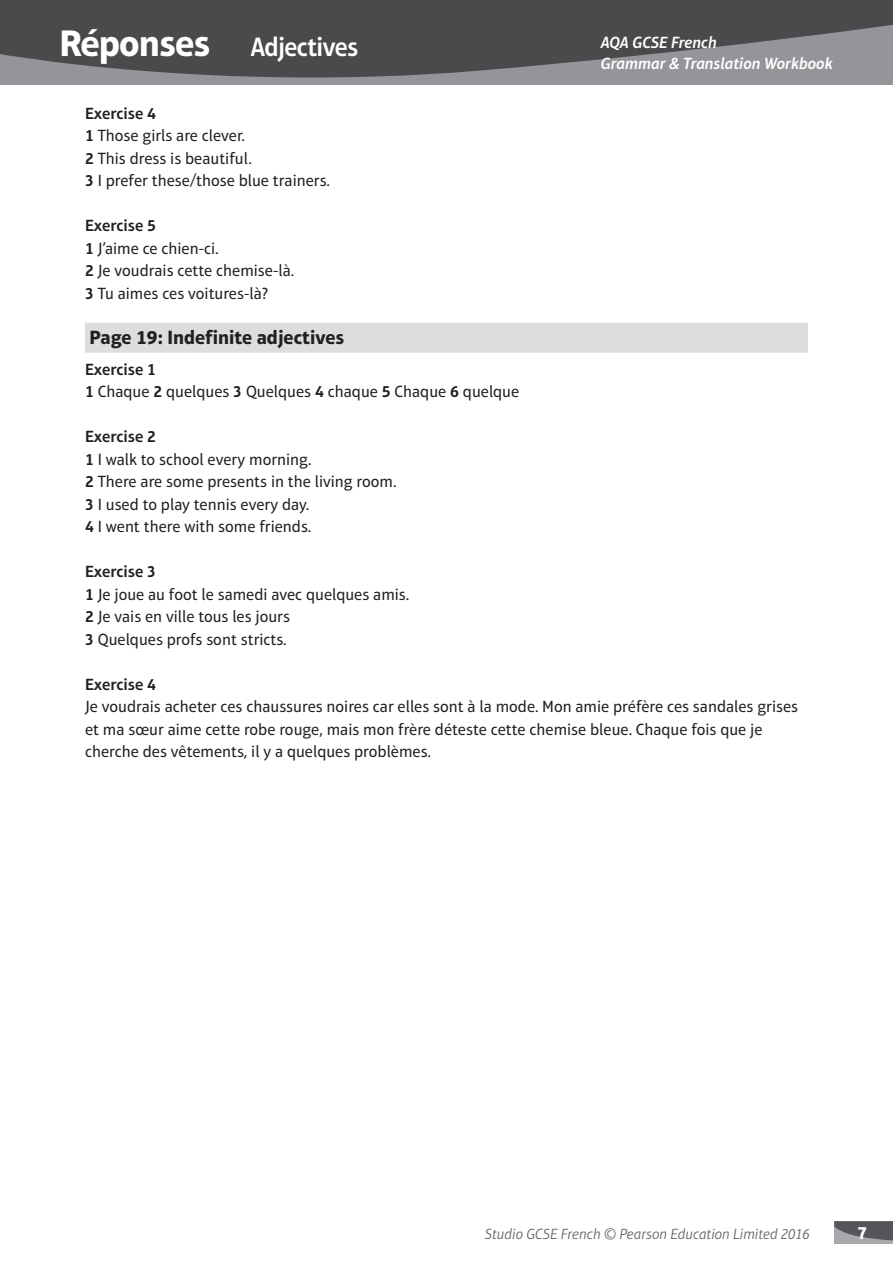
<style>
.page{position:relative;width:893px;height:1263px;background:#fff}
.page>*{position:absolute;margin:0;border:0;box-sizing:border-box;transform-origin:0 0}
.t1{font:600 27px "Aptifer Sans LT Pro";letter-spacing:-.025em;color:#fff;scale:.95 1}
.t2{font:700 19.5px "Aptifer Sans LT Pro";color:#231f20}
.t3{font:700 18px "Aptifer Sans LT Pro";color:#fff}
.t4{font:16.5px/22.5px "Aptifer Sans LT Pro";color:#231f20}
.t5{font:italic 600 16.5px/21px "Aptifer Sans LT Pro";color:#fff}
.t6{font:600 16.5px "Aptifer Sans LT Pro";color:#231f20}
.t7{font:italic 300 15px "Aptifer Sans LT Pro";color:#636366}
.s1{font-weight:700;font-size:37.5px}
.s2{font-weight:600}
</style>
<div class="page">
<svg style="left:0;top:0;width:893px;height:84px;fill:#494a4c"></svg>
<div style="left:834px;top:1221px;width:59px;height:22px;background:#a8a9ad"></div>
<svg style="left:834px;top:1221px;width:59px;height:20px"></svg>
<div style="left:85px;top:323px;width:723px;height:30px;background:#dcdddf"></div>
<h1 class="t1" style="left:60px;top:31px;width:316px"><span class="s1">Réponses</span> Adjectives</h1>
<p class="t5" style="left:601px;top:32px;width:233px">AQA GCSE French<br>Grammar &amp; Translation Workbook</p>
<p class="t4" style="left:85px;top:102px;width:246px"><span class="s2">Exercise 4<br>1</span> Those girls are clever.<br><span class="s2">2</span> This dress is beautiful.<br><span class="s2">3</span> I prefer these/those blue trainers.</p>
<p class="t4" style="left:85px;top:214px;width:211px"><span class="s2">Exercise 5<br>1</span> J’aime ce chien-ci.<br><span class="s2">2</span> Je voudrais cette chemise-là.<br><span class="s2">3</span> Tu aimes ces voitures-là?</p>
<p class="t2" style="left:89px;top:325px;width:256px">Page 19: Indefinite adjectives</p>
<p class="t4" style="left:85px;top:358px;width:436px"><span class="s2">Exercise 1<br>1</span> Chaque <span class="s2">2</span> quelques <span class="s2">3</span> Quelques <span class="s2">4</span> chaque <span class="s2">5</span> Chaque <span class="s2">6</span> quelque</p>
<p class="t4" style="left:85px;top:425px;width:313px"><span class="s2">Exercise 2<br>1</span> I walk to school every morning.<br><span class="s2">2</span> There are some presents in the living room.<br><span class="s2">3</span> I used to play tennis every day.<br><span class="s2">4</span> I went there with some friends.</p>
<p class="t4" style="left:85px;top:560px;width:326px"><span class="s2">Exercise 3<br>1</span> Je joue au foot le samedi avec quelques amis.<br><span class="s2">2</span> Je vais en ville tous les jours<br><span class="s2">3</span> Quelques profs sont stricts.</p>
<p class="t6" style="left:85px;top:674px;width:73px">Exercise 4</p>
<p class="t4" style="left:85px;top:695px;width:715px">Je voudrais acheter ces chaussures noires car elles sont à la mode. Mon amie préfère ces sandales grises et ma sœur aime cette robe rouge, mais mon frère déteste cette chemise bleue. Chaque fois que je cherche des vêtements, il y a quelques problèmes.</p>
<p class="t7" style="left:485px;top:1225px;width:326px">Studio GCSE French © Pearson Education Limited 2016</p>
<p class="t3" style="left:858px;top:1222px;width:12px">7</p>
</div>
